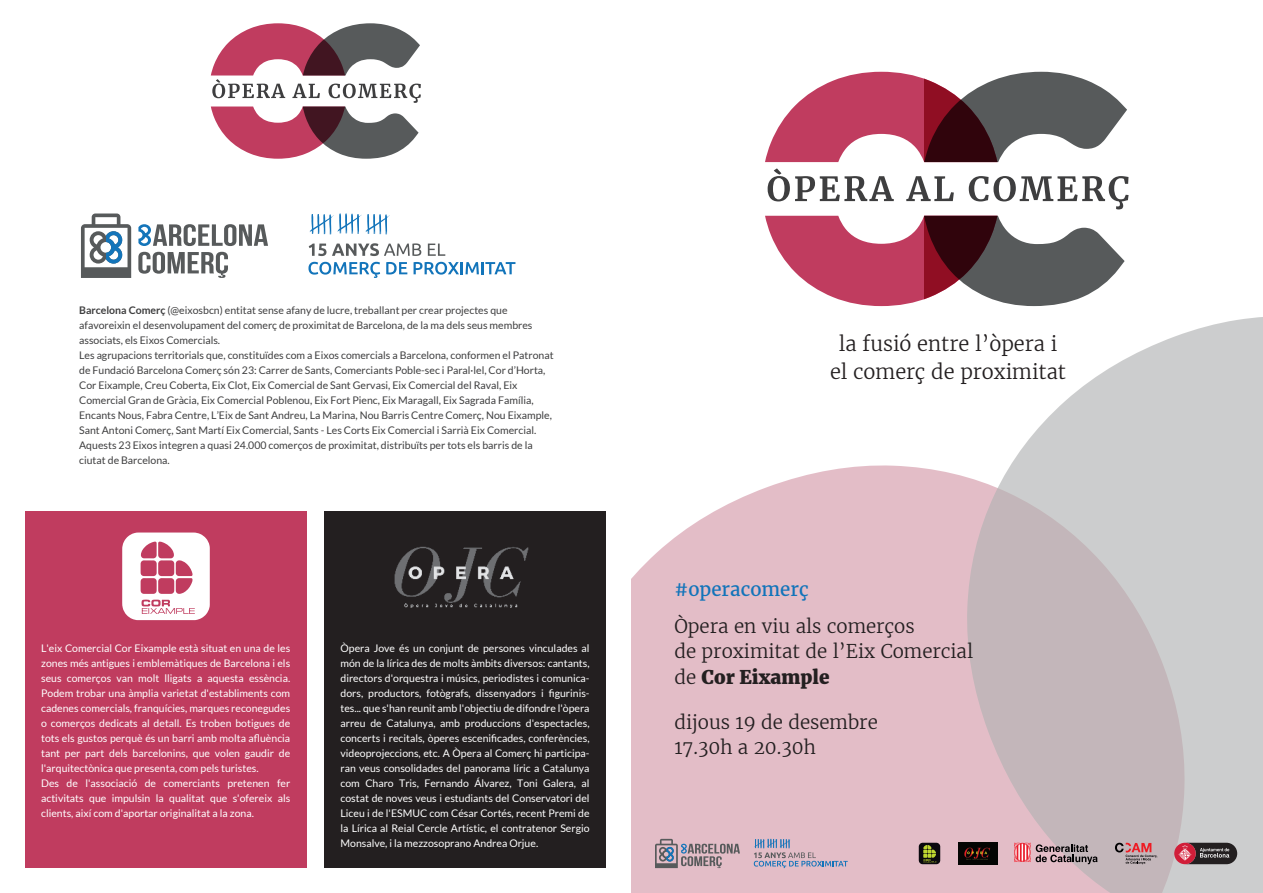
<style>
.page{position:relative;width:1263px;height:893px;background:#fff}
.page>*{position:absolute;margin:0;border:0;box-sizing:border-box;transform-origin:0 0}
.t1{font:300 20.1px/27.2px "Merriweather";color:#231f20;text-align:center}
.t2{font:300 18.75px/25.2px "Merriweather";color:#231f20}
.t3{font:18.75px "Merriweather";color:#1274ba}
.t4{font:10.5px/15px "Lato";color:#fff}
.t5{font:10.5px/15px "Lato";color:#3e3e3f}
.s1{font-weight:700}
.s2{font-weight:900}
</style>
<div class="page">
<div style="left:632px;top:465px;width:335px;height:428px;background:#e3bdc7"></div>
<svg style="left:967px;top:317px;width:296px;height:576px;background:#d0c9cc"></svg>
<svg style="left:211px;top:23px;width:210px;height:136px"></svg>
<svg style="left:138px;top:252px;width:90px;height:26px"></svg>
<svg style="left:81px;top:213px;width:50px;height:65px"></svg>
<svg style="left:138px;top:224px;width:130px;height:22px"></svg>
<svg style="left:309px;top:213px;width:81px;height:22px"></svg>
<svg style="left:309px;top:244px;width:17px;height:12px"></svg>
<svg style="left:332px;top:243px;width:89px;height:13px"></svg>
<svg style="left:428px;top:244px;width:17px;height:12px"></svg>
<svg style="left:308px;top:262px;width:72px;height:16px"></svg>
<svg style="left:386px;top:262px;width:21px;height:12px"></svg>
<svg style="left:414px;top:262px;width:101px;height:13px"></svg>
<div style="left:25px;top:512px;width:281px;height:356px;background:#c03c5f"></div>
<div style="left:324px;top:512px;width:282px;height:356px;background:#231f20"></div>
<img style="left:394px;top:546px;width:135px;height:62px">
<svg style="left:768px;top:168px;width:126px;height:33px"></svg>
<svg style="left:906px;top:176px;width:48px;height:25px"></svg>
<svg style="left:969px;top:176px;width:159px;height:33px"></svg>
<svg style="left:765px;top:72px;width:362px;height:90px"></svg>
<svg style="left:765px;top:216px;width:359px;height:90px"></svg>
<svg style="left:655px;top:839px;width:85px;height:29px;background:#ac99a2"></svg>
<svg style="left:754px;top:839px;width:94px;height:29px;background:#bfaebf"></svg>
<img style="left:959px;top:843px;width:38px;height:21px">
<svg style="left:1174px;top:843px;width:63px;height:21px"></svg>
<svg style="left:1115px;top:843px;width:43px;height:21px"></svg>
<svg style="left:1014px;top:842px;width:83px;height:22px;background:#ac878d"></svg>
<svg style="left:919px;top:843px;width:21px;height:21px"></svg>
<svg style="left:122px;top:532px;width:88px;height:88px"></svg>
<p class="t5" style="left:79px;top:303px;width:476px"><span class="s1">Barcelona Comerç</span> (@eixosbcn) entitat sense afany de lucre, treballant per crear projectes que afavoreixin el desenvolupament del comerç de proximitat de Barcelona, de la ma dels seus membres associats, els Eixos Comercials.<br>Les agrupacions territorials que, constituïdes com a Eixos comercials a Barcelona, conformen el Patronat de Fundació Barcelona Comerç són 23: Carrer de Sants, Comerciants Poble-sec i Paral·lel, Cor d’Horta, Cor Eixample, Creu Coberta, Eix Clot, Eix Comercial de Sant Gervasi, Eix Comercial del Raval, Eix Comercial Gran de Gràcia, Eix Comercial Poblenou, Eix Fort Pienc, Eix Maragall, Eix Sagrada Família, Encants Nous, Fabra Centre, L’Eix de Sant Andreu, La Marina, Nou Barris Centre Comerç, Nou Eixample, Sant Antoni Comerç, Sant Martí Eix Comercial, Sants - Les Corts Eix Comercial i Sarrià Eix Comercial.<br>Aquests 23 Eixos integren a quasi 24.000 comerços de proximitat, distribuïts per tots els barris de la ciutat de Barcelona.</p>
<p class="t4" style="left:41px;top:640px;width:251px">L'eix Comercial Cor Eixample està situat en una de les zones més antigues i emblemàtiques de Barcelona i els seus comerços van molt lligats a aquesta essència.<br>Podem trobar una àmplia varietat d'establiments com cadenes comercials, franquícies, marques reconegudes o comerços dedicats al detall. Es troben botigues de tots els gustos perquè és un barri amb molta afluència tant per part dels barcelonins, que volen gaudir de l'arquitectònica que presenta, com pels turistes.<br>Des de l'associació de comerciants pretenen fer activitats que impulsin la qualitat que s'ofereix als clients, així com d'aportar originalitat a la zona.</p>
<p class="t4" style="left:340px;top:640px;width:251px;text-align:justify">Òpera Jove és un conjunt de persones vinculades al món de la lírica des de molts àmbits diversos: cantants, directors d'orquestra i músics, periodistes i comunica&shy;dors, productors, fotògrafs, dissenyadors i figurinis&shy;tes... que s'han reunit amb l'objectiu de difondre l'òpera arreu de Catalunya, amb produccions d'espectacles, concerts i recitals, òperes escenificades, conferències, videoprojeccions, etc. A Òpera al Comerç hi participa&shy;ran veus consolidades del panorama líric a Catalunya com Charo Tris, Fernando Álvarez, Toni Galera, al costat de noves veus i estudiants del Conservatori del Liceu i de l'ESMUC com César Cortés, recent Premi de la Lírica al Reial Cercle Artístic, el contratenor Sergio Monsalve, i la mezzosoprano Andrea Orjue.</p>
<h1 class="t1" style="left:830px;top:330px;width:238px">la fusió entre l’òpera i el comerç de proximitat</h1>
<h2 class="t3" style="left:674px;top:577px;width:136px">#operacomerç</h2>
<h2 class="t2" style="left:674px;top:613px;width:300px">Òpera en viu als comerços<br>de proximitat de l’Eix Comercial de <span class="s2">Cor Eixample</span></h2>
<h2 class="t2" style="left:674px;top:709px;width:205px">dijous 19 de desembre<br>17.30h a 20.30h</h2>
</div>
